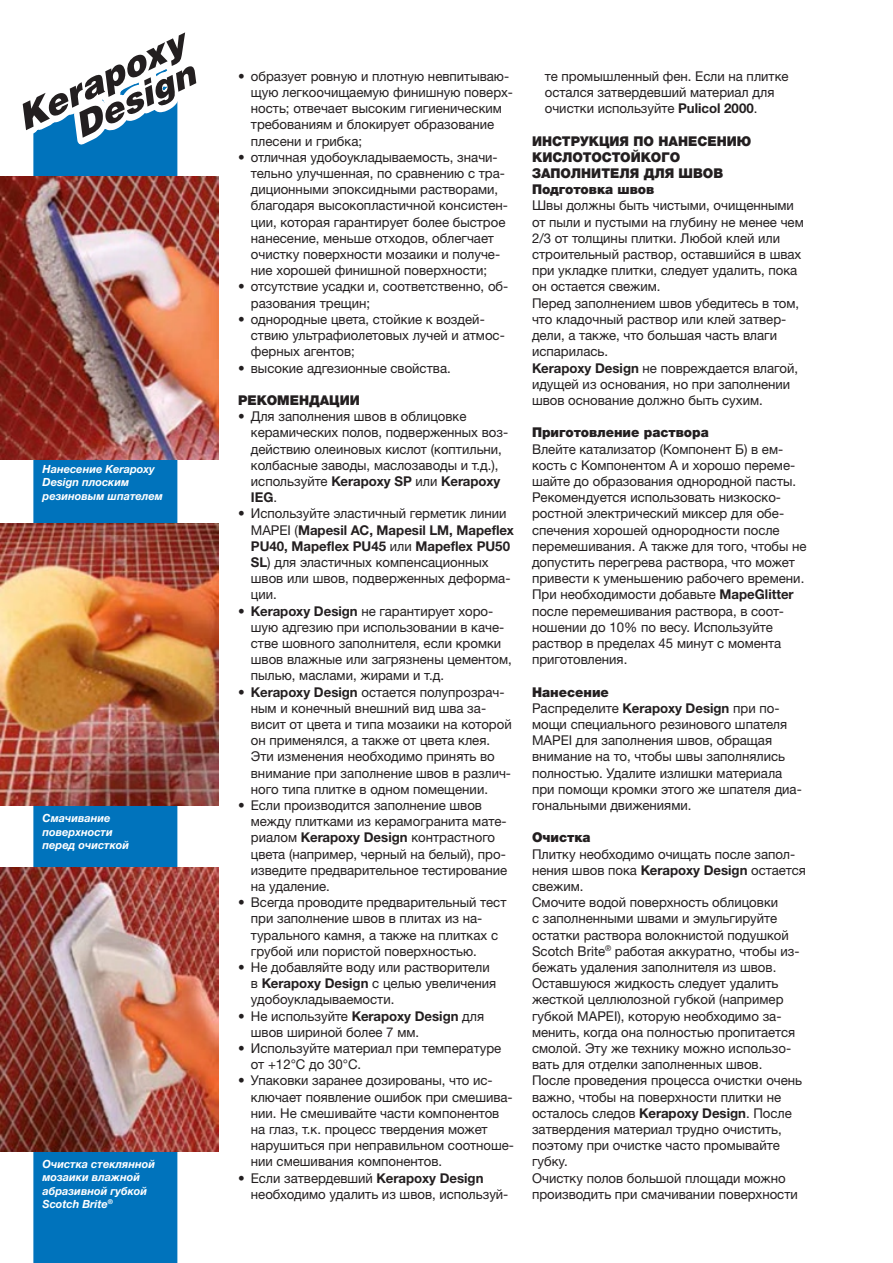
<style>
.page{position:relative;width:893px;height:1263px;background:#fff}
.page>*{position:absolute;margin:0;border:0;box-sizing:border-box;transform-origin:0 0}
.t1{font:13.5px/16.2px "Helvetica Neue LTW1 G";color:#231f20}
.t2{font:900 13.5px "Helvetica Neue LTW1 G";color:#231f20}
.t3{font:italic 700 11.25px/13.5px "Helvetica Neue LTW1 G";color:#fff}
.s1{font-weight:700}
</style>
<div class="page">
<div style="left:33px;top:459px;width:144px;height:804px;background:#0073bc"></div>
<img style="left:0;top:177px;width:219px;height:282px">
<svg style="left:0;top:32px;width:210px;height:162px"></svg>
<img style="left:0;top:523px;width:219px;height:283px">
<img style="left:0;top:868px;width:219px;height:284px">
<p class="t3" style="left:43px;top:462px;width:114px">Нанесение Kerapoxy<br>Design плоским</p>
<p class="t3" style="left:43px;top:489px;width:122px">резиновым шпателем</p>
<p class="t3" style="left:43px;top:811px;width:70px">Смачивание</p>
<p class="t3" style="left:43px;top:825px;width:72px">поверхности</p>
<p class="t3" style="left:43px;top:838px;width:88px">перед очисткой</p>
<p class="t3" style="left:43px;top:1157px;width:114px">Очистка стеклянной мозаики влажной абразивной губкой</p>
<p class="t3" style="left:43px;top:1197px;width:72px">Scotch Brite<sup>®</sup></p>
<p class="t1" style="left:251px;top:68px;width:264px;text-indent:-13px">• образует ровную и плотную невпитываю&shy;щую легкоочищаемую финишную поверх&shy;ность; отвечает высоким гигиеническим требованиям и блокирует образование плесени и грибка;</p>
<p class="t1" style="left:251px;top:149px;width:259px;text-indent:-13px">• отличная удобоукладываемость, значи&shy;тельно улучшенная, по сравнению с тра&shy;диционными эпоксидными растворами, благодаря высокопластичной консистен&shy;ции, которая гарантирует более быстрое нанесение, меньше отходов, облегчает очистку поверхности мозаики и получе&shy;ние хорошей финишной поверхности;</p>
<p class="t1" style="left:251px;top:278px;width:259px;text-indent:-13px">• отсутствие усадки и, соответственно, об&shy;разования трещин;</p>
<p class="t1" style="left:251px;top:311px;width:255px;text-indent:-13px">• однородные цвета, стойкие к воздей&shy;ствию ультрафиолетовых лучей и атмос&shy;ферных агентов;</p>
<p class="t1" style="left:238px;top:359px;width:214px">• высокие адгезионные свойства.</p>
<p class="t2" style="left:238px;top:392px;width:123px">РЕКОМЕНДАЦИИ</p>
<p class="t1" style="left:251px;top:408px;width:259px;text-indent:-13px">• Для заполнения швов в облицовке керамических полов, подверженных воз&shy;действию олеиновых кислот (коптильни, колбасные заводы, маслозаводы и т.д.), используйте <span class="s1">Kerapoxy SP</span> или <span class="s1">Kerapoxy<br>IEG</span>.</p>
<p class="t1" style="left:251px;top:505px;width:265px;text-indent:-13px">• Используйте эластичный герметик линии MAPEI (<span class="s1">Mapesil AC, Mapesil LM, Mapeflex PU40, Mapeflex PU45</span> или <span class="s1">Mapeflex PU50<br>SL</span>) для эластичных компенсационных швов или швов, подверженных деформа&shy;ции.</p>
<p class="t1" style="left:251px;top:602px;width:262px;text-indent:-13px">• <span class="s1">Kerapoxy Design</span> не гарантирует хоро&shy;шую адгезию при использовании в каче&shy;стве шовного заполнителя, если кромки швов влажные или загрязнены цементом, пылью, маслами, жирами и т.д.</p>
<p class="t1" style="left:251px;top:683px;width:262px;text-indent:-13px">• <span class="s1">Kerapoxy Design</span> остается полупрозрач&shy;ным и конечный внешний вид шва за&shy;висит от цвета и типа мозаики на которой он применялся, а также от цвета клея.<br>Эти изменения необходимо принять во внимание при заполнение швов в различ&shy;ного типа плитке в одном помещении.</p>
<p class="t1" style="left:251px;top:797px;width:258px;text-indent:-13px">• Если производится заполнение швов между плитками из керамогранита мате&shy;риалом <span class="s1">Kerapoxy Design</span> контрастного цвета (например, черный на белый), про&shy;изведите предварительное тестирование на удаление.</p>
<p class="t1" style="left:251px;top:894px;width:257px;text-indent:-13px">• Всегда проводите предварительный тест при заполнение швов в плитах из на&shy;турального камня, а также на плитках с грубой или пористой поверхностью.</p>
<p class="t1" style="left:251px;top:959px;width:247px;text-indent:-13px">• Не добавляйте воду или растворители в <span class="s1">Kerapoxy Design</span> с целью увеличения удобоукладываемости.</p>
<p class="t1" style="left:251px;top:1007px;width:235px;text-indent:-13px">• Не используйте <span class="s1">Kerapoxy Design</span> для швов шириной более 7 мм.</p>
<p class="t1" style="left:251px;top:1040px;width:252px;text-indent:-13px">• Используйте материал при температуре от +12°С до 30°С.</p>
<p class="t1" style="left:251px;top:1072px;width:265px;text-indent:-13px">• Упаковки заранее дозированы, что ис&shy;ключает появление ошибок при смешива&shy;нии. Не смешивайте части компонентов на глаз, т.к. процесс твердения может нарушиться при неправильном соотноше&shy;нии смешивания компонентов.</p>
<p class="t1" style="left:251px;top:1169px;width:259px;text-indent:-13px">• Если затвердевший <span class="s1">Kerapoxy Design </span>необходимо удалить из швов, используй-</p>
<p class="t1" style="left:545px;top:68px;width:245px">те промышленный фен. Если на плитке остался затвердевший материал для очистки используйте <span class="s1">Pulicol 2000</span>.</p>
<p class="t2" style="left:532px;top:133px;width:221px">ИНСТРУКЦИЯ ПО НАНЕСЕНИЮ</p>
<p class="t2" style="left:532px;top:149px;width:150px">КИСЛОТОСТОЙКОГО</p>
<p class="t2" style="left:532px;top:165px;width:193px">ЗАПОЛНИТЕЛЯ ДЛЯ ШВОВ</p>
<p class="t2" style="left:532px;top:181px;width:124px">Подготовка швов</p>
<p class="t1" style="left:532px;top:197px;width:273px">Швы должны быть чистыми, очищенными от пыли и пустыми на глубину не менее чем 2/3 от толщины плитки. Любой клей или строительный раствор, оставшийся в швах при укладке плитки, следует удалить, пока он остается свежим.</p>
<p class="t1" style="left:532px;top:295px;width:269px">Перед заполнением швов убедитесь в том, что кладочный раствор или клей затвер&shy;дели, а также, что большая часть влаги испарилась.</p>
<p class="t1" style="left:532px;top:359px;width:268px"><span class="s1">Kerapoxy Design</span> не повреждается влагой, идущей из основания, но при заполнении швов основание должно быть сухим.</p>
<p class="t2" style="left:532px;top:424px;width:178px">Приготовление раствора</p>
<p class="t1" style="left:532px;top:440px;width:276px">Влейте катализатор (Компонент Б) в ем&shy;кость с Компонентом А и хорошо переме&shy;шайте до образования однородной пасты.<br>Рекомендуется использовать низкоско&shy;ростной электрический миксер для обе&shy;спечения хорошей однородности после перемешивания. А также для того, чтобы не допустить перегрева раствора, что может привести к уменьшению рабочего времени.<br>При необходимости добавьте <span class="s1">MapeGlitter </span>после перемешивания раствора, в соот&shy;ношении до 10% по весу. Используйте раствор в пределах 45 минут с момента приготовления.</p>
<p class="t2" style="left:532px;top:684px;width:78px">Нанесение</p>
<p class="t1" style="left:532px;top:700px;width:271px">Распределите <span class="s1">Kerapoxy Design</span> при по&shy;мощи специального резинового шпателя MAPEI для заполнения швов, обращая внимание на то, чтобы швы заполнялись полностью. Удалите излишки материала при помощи кромки этого же шпателя диа&shy;гональными движениями.</p>
<p class="t2" style="left:532px;top:829px;width:60px">Очистка</p>
<p class="t1" style="left:532px;top:845px;width:275px">Плитку необходимо очищать после запол&shy;нения швов пока <span class="s1">Kerapoxy Design</span> остается свежим.</p>
<p class="t1" style="left:532px;top:894px;width:269px">Смочите водой поверхность облицовки<br>с заполненными швами и эмульгируйте остатки раствора волокнистой подушкой Scotch Brite<sup>®</sup> работая аккуратно, чтобы из&shy;бежать удаления заполнителя из швов.</p>
<p class="t1" style="left:532px;top:975px;width:265px">Оставшуюся жидкость следует удалить жесткой целлюлозной губкой (например губкой MAPEI), которую необходимо за&shy;менить, когда она полностью пропитается смолой. Эту же технику можно использо&shy;вать для отделки заполненных швов.</p>
<p class="t1" style="left:532px;top:1072px;width:272px">После проведения процесса очистки очень важно, чтобы на поверхности плитки не осталось следов <span class="s1">Kerapoxy Design</span>. После затвердения материал трудно очистить, поэтому при очистке часто промывайте губку.</p>
<p class="t1" style="left:532px;top:1169px;width:267px">Очистку полов большой площади можно производить при смачивании поверхности</p>
</div>
